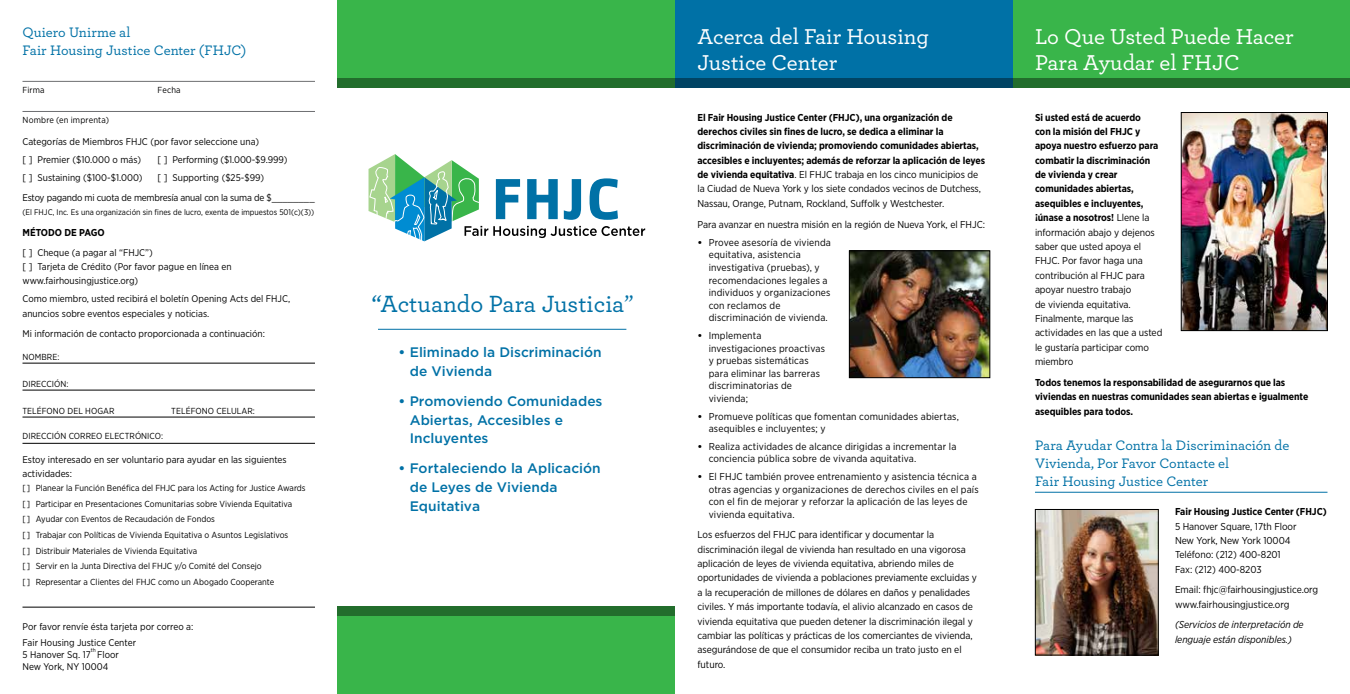
<style>
.page{position:relative;width:1350px;height:694px;background:#fff}
.page>*{position:absolute;margin:0;border:0;box-sizing:border-box;transform-origin:0 0}
.t1{font:500 24.62px "Archer";color:#0071a6}
.t2{font:500 22.5px/26.2px "Archer";color:#fff}
.t3{font:500 14.38px/18.1px "Archer";letter-spacing:-.005em;color:#0071a6}
.t4{font:500 13.75px/18.8px "Gotham";letter-spacing:.005em;color:#0071a6}
.t5{font:10px/14.4px "Gotham Narrow";letter-spacing:-.005em;color:#000}
.t6{font:10px/12.5px "Gotham Narrow";letter-spacing:.015em;color:#000}
.t7{font:700 10px/14.4px "Gotham Narrow";letter-spacing:-.005em;color:#000}
.t8{font:italic 10px/14.4px "Gotham Narrow";letter-spacing:-.005em;color:#000}
.t9{font:9.75px/14.4px "Gotham Narrow";color:#000}
.t10{font:9.75px/19.8px "Gotham Narrow";letter-spacing:-.02em;color:#000}
.t11{font:8.75px/15.6px "Gotham Narrow";color:#000}
.t12{font:8.75px "Gotham Narrow";letter-spacing:.02em;color:#000}
.t13{font:8.12px "Gotham Narrow";color:#000}
.t14{font:5.62px "Gotham Narrow";color:#000}
.s1{font-weight:400}
.s2{font-weight:700}
.s3{font-family:"Gotham";font-weight:700}
</style>
<div class="page">
<div style="left:1012px;top:0;width:338px;height:87px;background:#39b54a"></div>
<div style="left:338px;top:0;width:337px;height:87px;background:#39b54a"></div>
<div style="left:675px;top:0;width:337px;height:87px;background:#0071a6"></div>
<hr style="left:1035px;top:491px;width:293px;height:1px;background:#0071a6">
<hr style="left:22px;top:81px;width:293px;height:1px;background:#6d6e71">
<hr style="left:22px;top:111px;width:293px;height:1px;background:#6d6e71">
<hr style="left:22px;top:362px;width:293px;height:1px;background:#000">
<hr style="left:22px;top:389px;width:293px;height:1px;background:#000">
<hr style="left:22px;top:416px;width:293px;height:1px;background:#000">
<hr style="left:22px;top:442px;width:293px;height:1px;background:#000">
<hr style="left:22px;top:606px;width:293px;height:1px;background:#000">
<img style="left:851px;top:252px;width:137px;height:123px">
<div style="left:849px;top:250px;width:141px;height:127px;border:1px solid #000"></div>
<img style="left:1183px;top:114px;width:143px;height:214px">
<div style="left:1181px;top:112px;width:147px;height:218px;border:1px solid #000"></div>
<img style="left:1037px;top:511px;width:119px;height:141px">
<div style="left:1035px;top:509px;width:123px;height:145px;border:1px solid #000"></div>
<svg style="left:369px;top:154px;width:276px;height:88px"></svg>
<hr style="left:378px;top:329px;width:248px;height:1px;background:#0071a6">
<svg style="left:338px;top:78px;width:1012px;height:9px;background:#165f3e"></svg>
<div style="left:337px;top:606px;width:338px;height:87px;background:#39b54a"></div>
<div style="left:337px;top:606px;width:338px;height:9px;background:#226d2c"></div>
<h3 class="t3" style="left:22px;top:22px;width:225px">Quiero Unirme al<br>Fair Housing Justice Center (FHJC)</h3>
<p class="t11" style="left:22px;top:81px;width:24px">Firma</p>
<p class="t11" style="left:158px;top:81px;width:25px">Fecha</p>
<p class="t12" style="left:22px;top:114px;width:88px">Nombre (en imprenta)</p>
<p class="t9" style="left:22px;top:132px;width:238px;line-height:18px">Categorías de Miembros FHJC (por favor seleccione una) [ ] Premier ($10.000 o más)</p>
<p class="t9" style="left:157px;top:152px;width:131px">[ ] Performing ($1.000-$9.999)</p>
<p class="t10" style="left:22px;top:167px;width:294px;text-indent:135px">[ ] Supporting ($25-$99)<br>Estoy pagando mi cuota de membresía anual con la suma de $________</p>
<p class="t13" style="left:22px;top:207px;width:293px">(El FHJC, Inc. Es una organización sin fines de lucro, exenta de impuestos 501(c)(3))</p>
<p class="t7" style="left:22px;top:225px;width:84px">MÉTODO DE PAGO</p>
<p class="t9" style="left:22px;top:244px;width:211px">[ ] Cheque (a pagar al “FHJC”)<br>[ ] Tarjeta de Crédito (Por favor pague en línea en www.fairhousingjustice.org)</p>
<p class="t9" style="left:22px;top:291px;width:269px">Como miembro, usted recibirá el boletín Opening Acts del FHJC, anuncios sobre eventos especiales y noticias.</p>
<p class="t9" style="left:22px;top:326px;width:244px">Mi información de contacto proporcionada a continuación:</p>
<p class="t11" style="left:22px;top:349px;width:38px">Nom bre:</p>
<p class="t11" style="left:22px;top:376px;width:11px">Direcci</p>
<p class="t11" style="left:54px;top:376px;width:16px">ón:</p>
<p class="t11" style="left:22px;top:402px;width:26px">Teléfono</p>
<p class="t11" style="left:68px;top:402px;width:6px">del</p>
<p class="t11" style="left:85px;top:402px;width:23px">Hogar</p>
<p class="t11" style="left:171px;top:402px;width:26px">Teléfono</p>
<p class="t11" style="left:216px;top:402px;width:27px">Celular</p>
<p class="t11" style="left:253px;top:402px;width:4px">:</p>
<p class="t11" style="left:22px;top:427px;width:11px">Direcci</p>
<p class="t11" style="left:54px;top:427px;width:27px">ón Correo</p>
<p class="t11" style="left:105px;top:427px;width:6px">electr</p>
<p class="t11" style="left:135px;top:427px;width:12px">ónico</p>
<p class="t11" style="left:161px;top:427px;width:4px">:</p>
<p class="t9" style="left:22px;top:451px;width:266px">Estoy interesado en ser voluntario para ayudar en las siguientes actividades:</p>
<p class="t11" style="left:22px;top:479px;width:285px">[[] Planear la Función Benéfica del FHJC para los Acting for Justice Awards [[] Participar en Presentaciones Comunitarias sobre Vivienda Equitativa<br>[[] Ayudar con Eventos de Recaudación de Fondos<br>[[] Trabajar con Políticas de Vivienda Equitativa o Asuntos Legislativos<br>[[] Distribuir Materiales de Vivienda Equitativa<br>[[] Servir en la Junta Directiva del FHJC y/o Comité del Consejo<br>[[] Representar a Clientes del FHJC como un Abogado Cooperante</p>
<p class="t9" style="left:22px;top:618px;width:172px;line-height:15.9px">Por favor renvíe ésta tarjeta por correo a:<br>Fair Housing Justice Center</p>
<p class="t9" style="left:22px;top:646px;width:70px">5 Hanover Sq. 17</p>
<p class="t9" style="left:22px;top:170px;width:122px">[ ] Sustaining ($100-$1.000)</p>
<p class="t14" style="left:91px;top:646px;width:6px">th</p>
<p class="t9" style="left:23px;top:647px;width:98px;line-height:11.9px;text-indent:75px">Floor<br>New York, NY 10004</p>
<h1 class="t1" style="left:372px;top:286px;width:263px">“Actuando Para Justicia<span class="s1">”</span></h1>
<h3 class="t4" style="left:410px;top:342px;width:193px;text-indent:-11px"><span class="s2">•</span> Eliminado la Discriminación de Vivienda</h3>
<h3 class="t4" style="left:410px;top:391px;width:194px;text-indent:-11px"><span class="s2">•</span> Promoviendo Comunidades<br>Abiertas, Accesibles e<br>Incluyentes</h3>
<h3 class="t4" style="left:410px;top:458px;width:192px;text-indent:-11px"><span class="s2">•</span> Fortaleciendo la Aplicación de Leyes de Vivienda<br>Equitativa</h3>
<h2 class="t2" style="left:698px;top:22px;width:233px">Acerca del Fair Housing<br>Justice Center</h2>
<p class="t7" style="left:698px;top:110px;width:289px">El Fair Housing Justice Center (FHJC), una organización de derechos civiles sin fines de lucro, se dedica a eliminar la discriminación de vivienda; promoviendo comunidades abiertas, accesibles e incluyentes; además de reforzar la aplicación de leyes de vivienda equitativa<span class="s1">. El FHJC trabaja en los cinco municipios de la Ciudad de Nueva York y los siete condados vecinos de Dutchess, Nassau, Orange, Putnam, Rockland, Suffolk y Westchester.</span></p>
<p class="t5" style="left:698px;top:216px;width:289px">Para avanzar en nuestra misión en la región de Nueva York, el FHJC:</p>
<p class="t6" style="left:709px;top:236px;width:124px;text-indent:-11px"><span class="s3">•</span> Provee asesoría de vivienda equitativa, asistencia investigativa (pruebas), y recomendaciones legales a individuos y organizaciones con reclamos de discriminación de vivienda.</p>
<p class="t6" style="left:709px;top:329px;width:118px;text-indent:-11px"><span class="s3">•</span> Implementa investigaciones proactivas y pruebas sistemáticas para eliminar las barreras discriminatorias de vivienda;</p>
<p class="t6" style="left:709px;top:409px;width:252px;text-indent:-11px"><span class="s3">•</span> Promueve políticas que fomentan comunidades abiertas, asequibles e incluyentes; y</p>
<p class="t6" style="left:709px;top:439px;width:249px;text-indent:-11px"><span class="s3">•</span> Realiza actividades de alcance dirigidas a incrementar la conciencia pública sobre de vivanda aquitativa.</p>
<p class="t6" style="left:709px;top:470px;width:271px;text-indent:-11px"><span class="s3">•</span> El FHJC también provee entrenamiento y asistencia técnica a otras agencias y organizaciones de derechos civiles en el país con el fin de mejorar y reforzar la aplicación de las leyes de vivienda equitativa.</p>
<p class="t5" style="left:698px;top:527px;width:281px">Los esfuerzos del FHJC para identificar y documentar la discriminación ilegal de vivienda han resultado en una vigorosa aplicación de leyes de vivienda equitativa, abriendo miles de oportunidades de vivienda a poblaciones previamente excluidas y a la recuperación de millones de dólares en daños y penalidades civiles. Y más importante todavía, el alivio alcanzado en casos de vivienda equitativa que pueden detener la discriminación ilegal y cambiar las políticas y prácticas de los comerciantes de vivienda, asegurándose de que el consumidor reciba un trato justo en el futuro.</p>
<h2 class="t2" style="left:1035px;top:22px;width:260px">Lo Que Usted Puede Hacer<br>Para Ayudar el FHJC</h2>
<p class="t5" style="left:1035px;top:110px;width:129px"><span class="s2">Si usted está de acuerdo<br>con la misión del FHJC y apoya nuestro esfuerzo para combatir la discriminación de vivienda y crear comunidades abiertas, asequibles e incluyentes, ¡únase a nosotros!</span> Llene la información abajo y dejenos saber que usted apoya el<br>FHJC. Por favor haga una contribución al FHJC para apoyar nuestro trabajo<br>de vivienda equitativa.<br>Finalmente, marque las actividades en las que a usted le gustaría participar como miembro</p>
<p class="t7" style="left:1035px;top:375px;width:275px">Todos tenemos la responsabilidad de asegurarnos que las viviendas en nuestras comunidades sean abiertas e igualmente asequibles para todos.</p>
<h3 class="t3" style="left:1035px;top:435px;width:256px">Para Ayudar Contra la Discriminación de<br>Vivienda, Por Favor Contacte el<br>Fair Housing Justice Center</h3>
<p class="t7" style="left:1175px;top:504px;width:153px">Fair Housing Justice Center (FHJC)</p>
<p class="t5" style="left:1175px;top:518px;width:123px">5 Hanover Square, 17th Floor<br>New York, New York 10004<br>Teléfono: (212) 400-8201<br>Fax: (212) 400-8203</p>
<p class="t5" style="left:1175px;top:582px;width:145px">Email: fhjc@fairhousingjustice.org www.fairhousingjustice.org</p>
<p class="t8" style="left:1175px;top:617px;width:130px">(Servicios de interpretación de lenguaje están disponibles.)</p>
</div>
